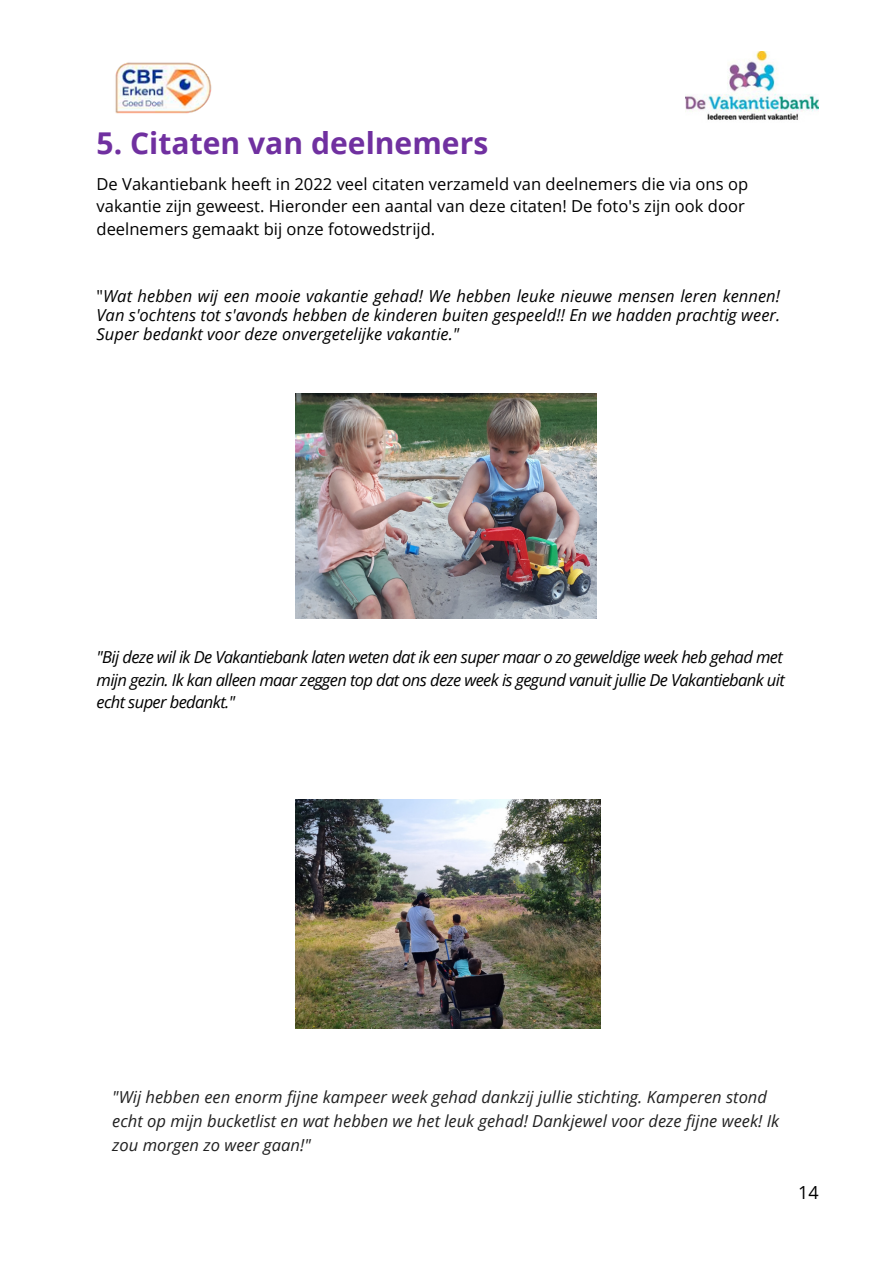
<style>
.page{position:relative;width:893px;height:1264px;background:#fff}
.page>*{position:absolute;margin:0;border:0;box-sizing:border-box;transform-origin:0 0}
.t1{font:700 30px "Open Sans";color:#7030a0}
.t2{font:18px "Open Sans";color:#000}
.t3{font:italic 16.5px/22.5px "Open Sans";letter-spacing:-.035em;color:#000}
.t4{font:16.5px/22.5px "Open Sans";color:#000}
.t5{font:italic 16.5px/23.5px "Open Sans";color:#212121}
.s1{font-style:normal}
</style>
<div class="page">
<img style="left:115px;top:62px;width:97px;height:52px">
<img style="left:685px;top:52px;width:133px;height:68px">
<img style="left:295px;top:393px;width:301px;height:226px">
<img style="left:295px;top:799px;width:305px;height:229px">
<h1 class="t1" style="left:96px;top:122px;width:393px">5. Citaten van deelnemers</h1>
<p class="t4" style="left:96px;top:172px;width:653px">De Vakantiebank heeft in 2022 veel citaten verzameld van deelnemers die via ons op vakantie zijn geweest. Hieronder een aantal van deze citaten! De foto's zijn ook door deelnemers gemaakt bij onze fotowedstrijd.</p>
<p class="t3" style="left:96px;top:286px;width:685px;line-height:19px;text-align:justify"><span class="s1">"</span>Wat hebben wij een mooie vakantie gehad! We hebben leuke nieuwe mensen leren kennen!<br>Van s'ochtens tot s'avonds hebben de kinderen buiten gespeeld!! En we hadden prachtig weer.<br>Super bedankt voor deze onvergetelijke vakantie."</p>
<p class="t3" style="left:96px;top:645px;width:689px">"Bij deze wil ik De Vakantiebank laten weten dat ik een super maar o zo geweldige week heb gehad met mijn gezin. Ik kan alleen maar zeggen top dat ons deze week is gegund vanuit jullie De Vakantiebank uit echt super bedankt."</p>
<p class="t5" style="left:112px;top:1085px;width:668px">"Wij hebben een enorm fijne kampeer week gehad dankzij jullie stichting. Kamperen stond echt op mijn bucketlist en wat hebben we het leuk gehad! Dankjewel voor deze fijne week! Ik zou morgen zo weer gaan!"</p>
<p class="t2" style="left:798px;top:1179px;width:22px">14</p>
</div>
